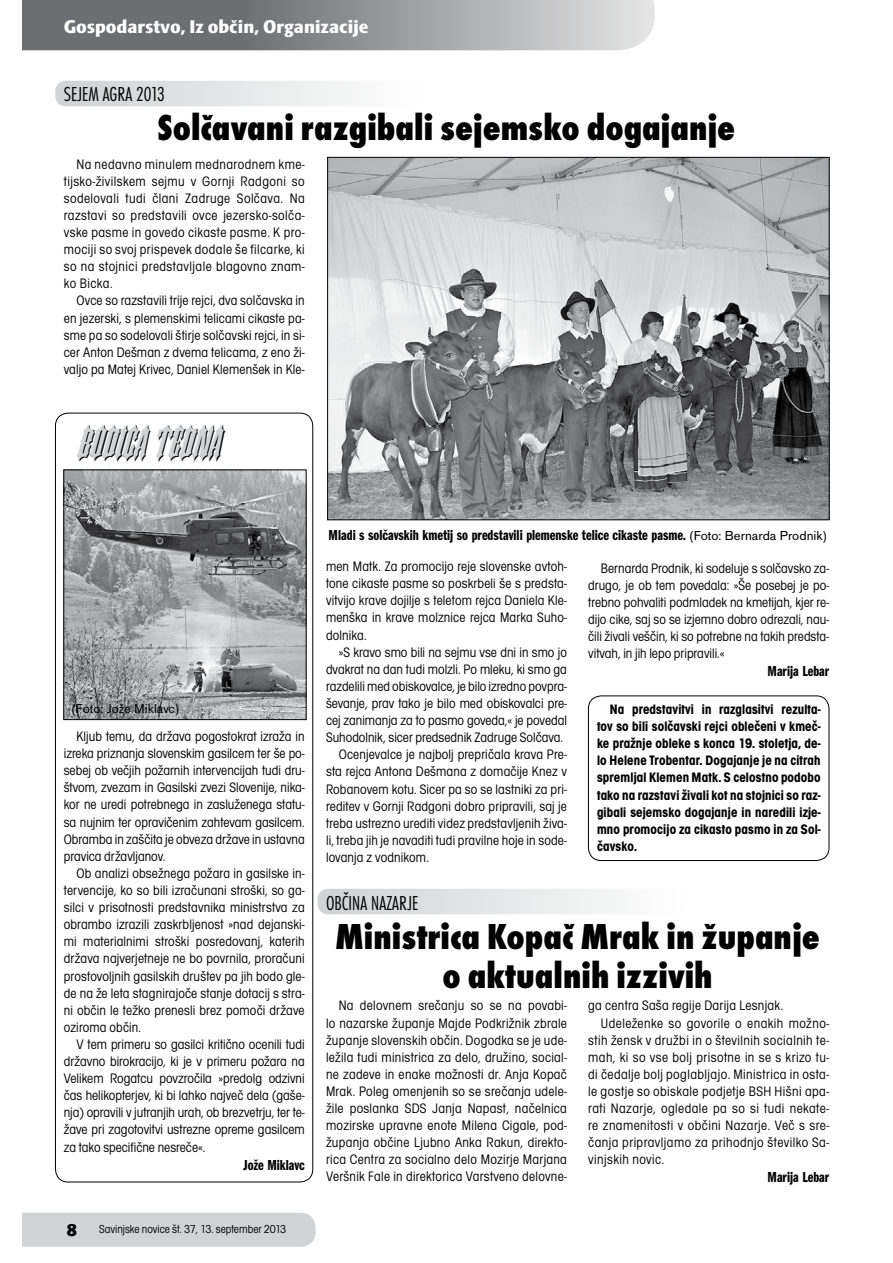
<style>
.page{position:relative;width:893px;height:1263px;background:#fff}
.page>*{position:absolute;margin:0;border:0;box-sizing:border-box;transform-origin:0 0}
.t1{font:37.5px/39px "Futura TEE Extr Bold Cond";color:#000;text-align:center}
.t2{font:italic 37.5px "SLO Ironwood";color:#000}
.t3{font:21px "Futura TEE Ligh Cond";color:#000}
.t4{font:18px "Skoda Sans Black CE";color:#fff}
.t5{font:15px "Franklin Got Itc TEE Demi Comp";color:#000}
.t6{font:condensed 14.25px/17.1px "Avant Gar Got Itc TEE";letter-spacing:.01em;color:#000;text-align:justify}
.t7{font:condensed 14.25px "Avant Gar Got Itc TEE";letter-spacing:.03em;color:#000}
.t8{font:700 condensed 14.25px/17.1px "Avant Gar Got Itc TEE";letter-spacing:.01em;color:#000;text-align:justify}
.t9{font:13.5px "Accius TEE";color:#000}
.t10{font:condensed 12px "Avant Gar Got Itc TEE";color:#000}
.s1{font-family:"Skoda Sans";font-weight:900;font-stretch:normal;font-size:18px}
.s2{font-family:"Accius TEE";font-size:13.5px}
</style>
<div class="page">
<svg style="left:22px;top:0;width:633px;height:50px;background:#949597"></svg>
<div style="left:22px;top:1213px;width:294px;height:34px;background:#d1d3d4"></div>
<div style="left:55px;top:81px;width:370px;height:25px;background:linear-gradient(to right,#cfd1d2,#fff);border-radius:10px"></div>
<div style="left:317px;top:889px;width:370px;height:25px;background:linear-gradient(to right,#cfd1d2,#fff);border-radius:10px"></div>
<div style="left:588px;top:696px;width:241px;height:165px;border:1px solid #000;border-radius:13px"></div>
<div style="left:55px;top:413px;width:258px;height:769px;border:1px solid #000;border-radius:13px"></div>
<img style="left:329px;top:159px;width:498px;height:359px">
<img style="left:66px;top:472px;width:238px;height:246px">
<p class="t4" style="left:64px;top:16px;width:306px">Gospodarstvo, Iz občin, Organizacije</p>
<h2 class="t3" style="left:64px;top:82px;width:103px">SEJEM AGRA 2013</h2>
<h1 class="t1" style="left:158px;top:108px;width:579px">Solčavani razgibali sejemsko dogajanje</h1>
<p class="t6" style="left:64px;top:156px;width:242px;text-indent:13px">Na nedavno minulem mednarodnem kme&shy;tijsko-živilskem sejmu v Gornji Radgoni so sodelovali tudi člani Zadruge Solčava. Na razstavi so predstavili ovce jezersko-solča&shy;vske pasme in govedo cikaste pasme. K pro&shy;mociji so svoj prispevek dodale še filcarke, ki so na stojnici predstavljale blagovno znam&shy;ko Bicka.</p>
<p class="t6" style="left:64px;top:292px;width:242px;text-indent:13px">Ovce so razstavili trije rejci, dva solčavska in en jezerski, s plemenskimi telicami cikaste pa&shy;sme pa so sodelovali štirje solčavski rejci, in si&shy;cer Anton Dešman z dvema telicama, z eno ži&shy;valjo pa Matej Krivec, Daniel Klemenšek in Kle-</p>
<h1 class="t2" style="left:78px;top:419px;width:144px">BODICA TEDNA</h1>
<p class="t9" style="left:72px;top:700px;width:109px">(Foto: Jože Miklavc)</p>
<p class="t6" style="left:64px;top:728px;width:242px;text-indent:13px">Kljub temu, da država pogostokrat izraža in izreka priznanja slovenskim gasilcem ter še po&shy;sebej ob večjih požarnih intervencijah tudi dru&shy;štvom, zvezam in Gasilski zvezi Slovenije, nika&shy;kor ne uredi potrebnega in zasluženega statu&shy;sa nujnim ter opravičenim zahtevam gasilcem.<br>Obramba in zaščita je obveza države in ustavna pravica državljanov.</p>
<p class="t6" style="left:64px;top:865px;width:242px;text-indent:13px">Ob analizi obsežnega požara in gasilske in&shy;tervencije, ko so bili izračunani stroški, so ga&shy;silci v prisotnosti predstavnika ministrstva za obrambo izrazili zaskrbljenost »nad dejanski&shy;mi materialnimi stroški posredovanj, katerih država najverjetneje ne bo povrnila, proračuni prostovoljnih gasilskih društev pa jih bodo gle&shy;de na že leta stagnirajoče stanje dotacij s stra&shy;ni občin le težko prenesli brez pomoči države oziroma občin.</p>
<p class="t6" style="left:64px;top:1036px;width:242px;text-indent:13px">V tem primeru so gasilci kritično ocenili tudi državno birokracijo, ki je v primeru požara na Velikem Rogatcu povzročila »predolg odzivni čas helikopterjev, ki bi lahko največ dela (gaše&shy;nja) opravili v jutranjih urah, ob brezvetrju, ter te&shy;žave pri zagotovitvi ustrezne opreme gasilcem za tako specifične nesreče«.</p>
<p class="t5" style="left:243px;top:1156px;width:63px">Jože Miklavc</p>
<p class="t10" style="left:67px;top:1222px;width:221px"><span class="s1">8</span> Savinjske novice št. 37, 13. september 2013</p>
<p class="t5" style="left:329px;top:526px;width:499px">Mladi s solčavskih kmetij so predstavili plemenske telice cikaste pasme. <span class="s2">(Foto: Bernarda Prodnik)</span></p>
<p class="t6" style="left:326px;top:558px;width:242px">men Matk. Za promocijo reje slovenske avtoh&shy;tone cikaste pasme so poskrbeli še s predsta&shy;vitvijo krave dojilje s teletom rejca Daniela Kle&shy;menška in krave molznice rejca Marka Suho&shy;dolnika.</p>
<p class="t6" style="left:339px;top:644px;width:230px">»S kravo smo bili na sejmu vse dni in smo jo</p>
<p class="t6" style="left:326px;top:661px;width:242px">dvakrat na dan tudi molzli. Po mleku, ki smo ga</p>
<p class="t6" style="left:326px;top:678px;width:242px">razdelili med obiskovalce, je bilo izredno povpra-</p>
<p class="t6" style="left:326px;top:695px;width:242px">ševanje, prav tako je bilo med obiskovalci pre-</p>
<p class="t6" style="left:326px;top:712px;width:242px">cej zanimanja za to pasmo goveda,« je povedal</p>
<p class="t6" style="left:326px;top:729px;width:239px">Suhodolnik, sicer predsednik Zadruge Solčava.</p>
<p class="t6" style="left:339px;top:746px;width:230px">Ocenjevalce je najbolj prepričala krava Pre-</p>
<p class="t6" style="left:326px;top:763px;width:242px">sta rejca Antona Dešmana z domačije Knez v</p>
<p class="t6" style="left:326px;top:780px;width:242px">Robanovem kotu. Sicer pa so se lastniki za pri-</p>
<p class="t6" style="left:326px;top:797px;width:242px">reditev v Gornji Radgoni dobro pripravili, saj je</p>
<p class="t6" style="left:326px;top:815px;width:242px">treba ustrezno urediti videz predstavljenih živa-</p>
<p class="t6" style="left:326px;top:832px;width:242px">li, treba jih je navaditi tudi pravilne hoje in sode-</p>
<p class="t6" style="left:326px;top:849px;width:104px">lovanja z vodnikom.</p>
<p class="t6" style="left:588px;top:560px;width:242px;text-indent:13px">Bernarda Prodnik, ki sodeluje s solčavsko za&shy;drugo, je ob tem povedala: »Še posebej je po&shy;trebno pohvaliti podmladek na kmetijah, kjer re&shy;dijo cike, saj so se izjemno dobro odrezali, nau&shy;čili živali veščin, ki so potrebne na takih predsta&shy;vitvah, in jih lepo pripravili.«</p>
<p class="t5" style="left:767px;top:663px;width:63px">Marija Lebar</p>
<p class="t8" style="left:597px;top:701px;width:225px;text-indent:13px">Na predstavitvi in razglasitvi rezulta&shy;tov so bili solčavski rejci oblečeni v kmeč&shy;ke pražnje obleke s konca 19. stoletja, de&shy;lo Helene Trobentar. Dogajanje je na citrah spremljal Klemen Matk. S celostno podobo tako na razstavi živali kot na stojnici so raz&shy;gibali sejemsko dogajanje in naredili izje&shy;mno promocijo za cikasto pasmo in za Sol&shy;čavsko.</p>
<h2 class="t3" style="left:326px;top:891px;width:94px">OBČINA NAZARJE</h2>
<h1 class="t1" style="left:335px;top:918px;width:486px">Ministrica Kopač Mrak in županje o aktualnih izzivih</h1>
<p class="t6" style="left:326px;top:997px;width:242px;text-indent:13px">Na delovnem srečanju so se na povabi&shy;lo nazarske županje Majde Podkrižnik zbrale županje slovenskih občin. Dogodka se je ude&shy;ležila tudi ministrica za delo, družino, social&shy;ne zadeve in enake možnosti dr. Anja Kopač Mrak. Poleg omenjenih so se srečanja udele&shy;žile poslanka SDS Janja Napast, načelnica mozirske upravne enote Milena Cigale, pod&shy;županja občine Ljubno Anka Rakun, direkto&shy;rica Centra za socialno delo Mozirje Marjana Veršnik Fale in direktorica Varstveno delovne-</p>
<p class="t6" style="left:588px;top:997px;width:197px">ga centra Saša regije Darija Lesnjak.</p>
<p class="t7" style="left:601px;top:1015px;width:230px">Udeleženke so govorile o enakih možno-</p>
<p class="t7" style="left:588px;top:1032px;width:242px">stih žensk v družbi in o številnih socialnih te-</p>
<p class="t7" style="left:588px;top:1049px;width:242px">mah, ki so vse bolj prisotne in se s krizo tu-</p>
<p class="t7" style="left:588px;top:1066px;width:242px">di čedalje bolj poglabljajo. Ministrica in osta-</p>
<p class="t7" style="left:588px;top:1083px;width:242px">le gostje so obiskale podjetje BSH Hišni apa-</p>
<p class="t7" style="left:588px;top:1100px;width:242px">rati Nazarje, ogledale pa so si tudi nekate-</p>
<p class="t7" style="left:588px;top:1117px;width:242px">re znamenitosti v občini Nazarje. Več s sre-</p>
<p class="t7" style="left:588px;top:1134px;width:242px">čanja pripravljamo za prihodnjo številko Sa-</p>
<p class="t7" style="left:588px;top:1152px;width:78px">vinjskih novic.</p>
<p class="t5" style="left:767px;top:1169px;width:63px">Marija Lebar</p>
</div>
